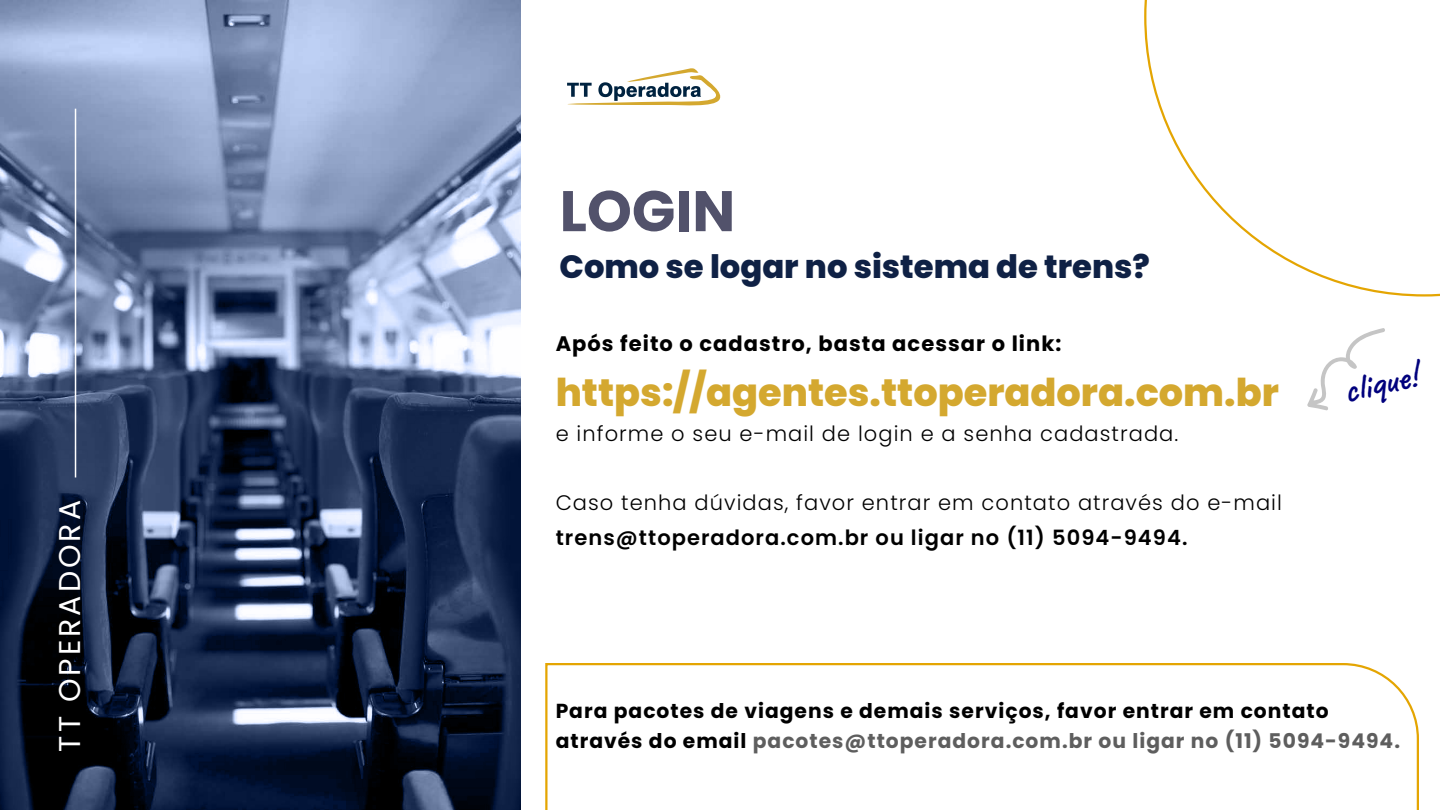
<style>
.page{position:relative;width:1440px;height:810px;background:#fff}
.page>*{position:absolute;margin:0;border:0;box-sizing:border-box;transform-origin:0 0}
.t1{font:700 57.15px "Poppins";color:#52526b}
.t2{font:800 38.33px "Poppins";color:#d4a82f}
.t3{font:600 36.83px "Caveat";color:#00007d}
.t4{font:800 32.25px "Poppins";color:#0f2145}
.t5{font:30px "Poppins";letter-spacing:.1em;color:#fff}
.t6{font:300 21px "Poppins";letter-spacing:.05em;color:#000}
.t7{font:600 21px "Poppins";letter-spacing:.05em;color:#000}
.t8{font:700 21px "Poppins";letter-spacing:.05em;color:#000}
.t9{font:700 20.25px/29.2px "Poppins";letter-spacing:.05em;color:#000}
.s1{color:#5e5e5e}
</style>
<div class="page">
<svg style="left:1144px;top:0;width:296px;height:297px"></svg>
<img style="left:0;top:0;width:520px;height:810px">
<hr style="left:75px;top:109px;width:1px;height:369px;background:#fff">
<svg style="left:514px;top:66px;width:207px;height:42px"></svg>
<svg style="left:545px;top:663px;width:874px;height:147px"></svg>
<svg style="left:1307px;top:328px;width:78px;height:83px"></svg>
<h3 class="t5" style="left:52px;top:752px;width:253px;rotate:-90deg">TT OPERADORA</h3>
<h1 class="t1" style="left:560px;top:178px;width:177px">LOGIN</h1>
<h3 class="t4" style="left:560px;top:248px;width:592px">Como se logar no sistema de trens?</h3>
<p class="t8" style="left:556px;top:332px;width:507px">Após feito o cadastro, basta acessar o link:</p>
<h2 class="t2" style="left:556px;top:370px;width:725px">https://agentes.ttoperadora.com.br</h2>
<p class="t6" style="left:556px;top:421px;width:624px">e informe o seu e-mail de login e a senha cadastrada.</p>
<p class="t6" style="left:556px;top:491px;width:728px">Caso tenha dúvidas, favor entrar em contato através do e-mail</p>
<p class="t7" style="left:556px;top:526px;width:633px">trens@ttoperadora.com.br ou ligar no (11) 5094-9494.</p>
<h3 class="t3" style="left:1338px;top:369px;width:76px;rotate:-13deg">clique!</h3>
<p class="t9" style="left:556px;top:697px;width:846px">Para pacotes de viagens e demais serviços, favor entrar em contato através do email <span class="s1">pacotes@ttoperadora.com.br ou ligar no (11) 5094-9494.</span></p>
</div>
